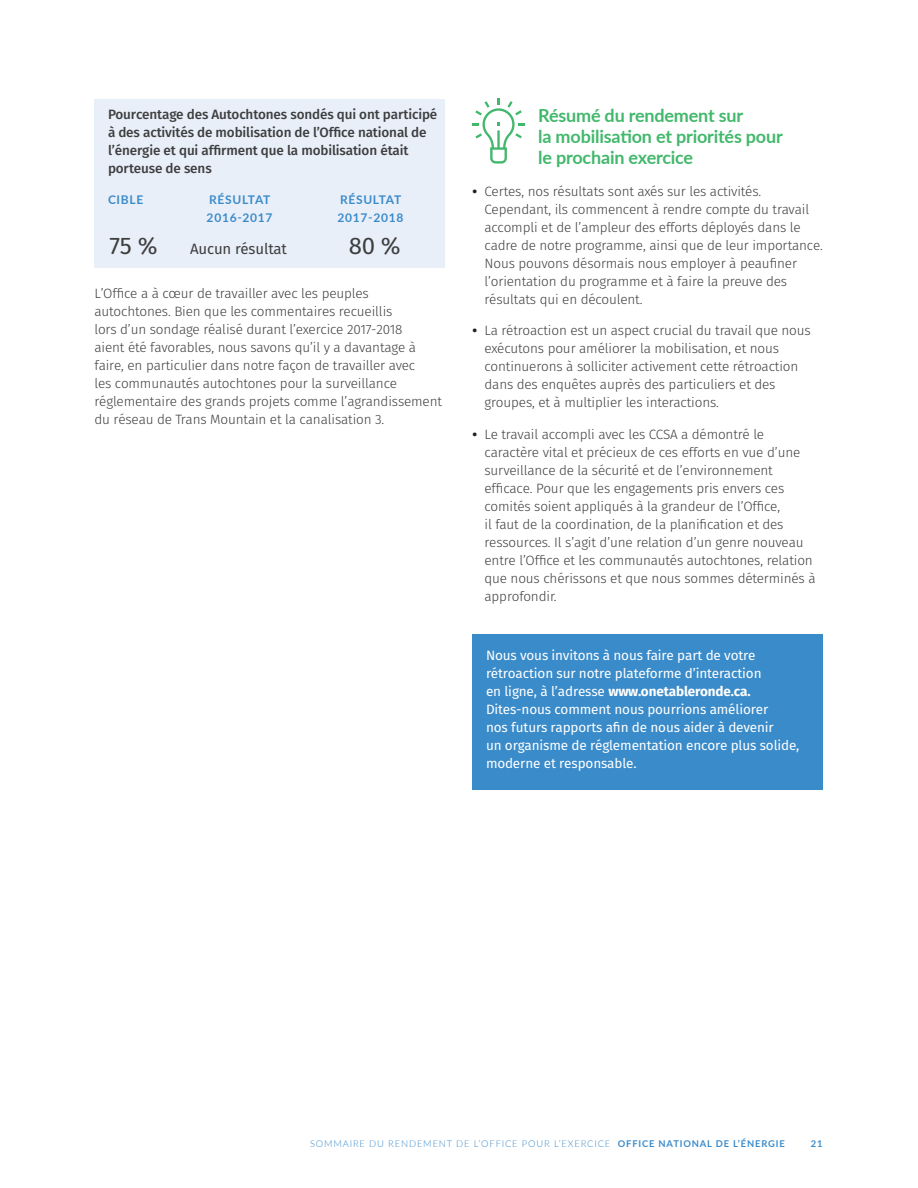
<style>
.page{position:relative;width:918px;height:1188px;background:#fff}
.page>*{position:absolute;margin:0;border:0;box-sizing:border-box;transform-origin:0 0}
.numbers{font:24px "Fira Sans";color:#3e3e3f}
.Subhead{font:700 18px/21px "Lato";letter-spacing:-.01em;color:#42b86c}
.numbers-2{font:15px "Fira Sans";letter-spacing:-.01em;color:#3e3e3f}
.Body{font:300 13.5px/18px "Fira Sans";letter-spacing:-.01em;color:#3e3e3f}
.Body-2{font:13.5px/18px "Fira Sans";letter-spacing:-.01em;color:#fff}
.Number____Title{font:500 13.5px/18px "Fira Sans";letter-spacing:-.01em;color:#3e3e3f}
.Small_headers{font:700 12px "Lato";letter-spacing:.06em;color:#3a8bca}
.t1{font:300 9.3px "Lato";letter-spacing:.09em;color:#3a8bca}
.t2{font:700 9.3px "Lato";color:#3a8bca}
.s1{font-weight:700;color:#231f20}
.s2{font-weight:700}
</style>
<div class="page">
<div style="left:94px;top:99px;width:351px;height:169px;background:#e9eff8"></div>
<svg style="left:472px;top:98px;width:53px;height:66px"></svg>
<div style="left:472px;top:634px;width:351px;height:156px;background:#3a8bca"></div>
<p class="Number____Title" style="left:108px;top:106px;width:331px">Pourcentage des Autochtones sondés qui ont participé à des activités de mobilisation de l’Office national de l’énergie et qui affirment que la mobilisation était porteuse de sens</p>
<p class="Small_headers" style="left:108px;top:191px;width:37px">CIBLE</p>
<p class="Small_headers" style="left:209px;top:191px;width:63px">RÉSULTAT</p>
<p class="Small_headers" style="left:340px;top:191px;width:63px">RÉSULTAT</p>
<p class="Small_headers" style="left:207px;top:209px;width:67px">2016-2017</p>
<p class="Small_headers" style="left:338px;top:209px;width:67px">2017-2018</p>
<p class="numbers" style="left:110px;top:228px;width:50px">75 %</p>
<p class="numbers-2" style="left:190px;top:238px;width:98px">Aucun résultat</p>
<p class="numbers" style="left:349px;top:228px;width:54px">80 %</p>
<p class="Body" style="left:94px;top:285px;width:349px">L’Office a à cœur de travailler avec les peuples autochtones. Bien que les commentaires recueillis<br>lors d’un sondage réalisé durant l’exercice 2017-2018<br>aient été favorables, nous savons qu’il y a davantage à faire, en particulier dans notre façon de travailler avec<br>les communautés autochtones pour la surveillance réglementaire des grands projets comme l’agrandissement du réseau de Trans Mountain et la canalisation 3.</p>
<p class="Subhead" style="left:538px;top:105px;width:246px">Résumé du rendement sur<br>la mobilisation et priorités pour le prochain exercice</p>
<p class="Body" style="left:484px;top:183px;width:340px;text-indent:-12px"><span class="s1">•</span> Certes, nos résultats sont axés sur les activités.<br>Cependant, ils commencent à rendre compte du travail accompli et de l’ampleur des efforts déployés dans le cadre de notre programme, ainsi que de leur importance.<br>Nous pouvons désormais nous employer à peaufiner l’orientation du programme et à faire la preuve des résultats qui en découlent.</p>
<p class="Body" style="left:484px;top:323px;width:328px;text-indent:-12px"><span class="s1">•</span> La rétroaction est un aspect crucial du travail que nous exécutons pour améliorer la mobilisation, et nous continuerons à solliciter activement cette rétroaction dans des enquêtes auprès des particuliers et des groupes, et à multiplier les interactions.</p>
<p class="Body" style="left:484px;top:426px;width:333px;text-indent:-12px"><span class="s1">•</span> Le travail accompli avec les CCSA a démontré le caractère vital et précieux de ces efforts en vue d’une surveillance de la sécurité et de l’environnement efficace. Pour que les engagements pris envers ces comités soient appliqués à la grandeur de l’Office,<br>il faut de la coordination, de la planification et des ressources. Il s’agit d’une relation d’un genre nouveau entre l’Office et les communautés autochtones, relation que nous chérissons et que nous sommes déterminés à approfondir.</p>
<p class="Body-2" style="left:486px;top:647px;width:315px">Nous vous invitons à nous faire part de votre rétroaction sur notre plateforme d’interaction<br>en ligne, à l’adresse <span class="s2">www.onetableronde.ca.<br></span>Dites-nous comment nous pourrions améliorer<br>nos futurs rapports afin de nous aider à devenir<br>un organisme de réglementation encore plus solide, moderne et responsable.</p>
<p class="t1" style="left:310px;top:1137px;width:476px">SOMMAIRE DU RENDEMENT DE L’OFFICE POUR L’EXERCICE <span class="s2">OFFICE NATIONAL DE L’ÉNERGIE</span></p>
<p class="t2" style="left:811px;top:1137px;width:13px">21</p>
</div>
